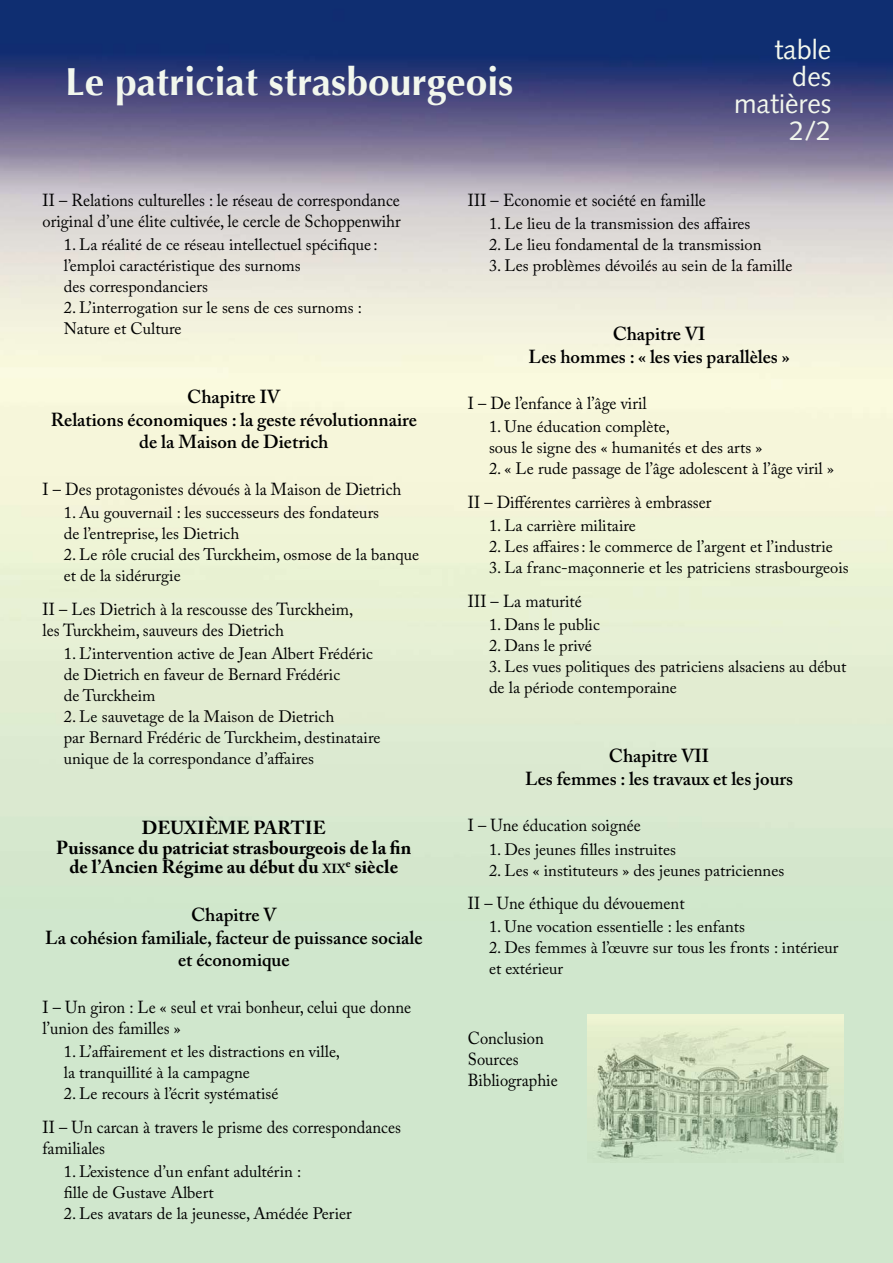
<style>
.page{position:relative;width:893px;height:1263px;background:#fff}
.page>*{position:absolute;margin:0;border:0;box-sizing:border-box;transform-origin:0 0}
.t1{font:700 39px "Optima";color:#f2f7ed}
.t2{font:27px/27px "Syntax";color:#f2f7ed;text-align:right}
.t3{font:600 18.75px/22.5px "Adobe Caslon Pro";color:#000;text-align:center}
.t4{font:700 18.75px/19.5px "Adobe Caslon Pro";color:#000;text-align:center}
.t5{font:17.4px/21px "Adobe Caslon Pro";color:#000;scale:.95 1}
.t6{font:16.5px/21px "Adobe Caslon Pro";color:#000}
.s1{font-size:13.2px}
</style>
<div class="page">
<img style="left:0;top:0;width:893px;height:1263px">
<img style="left:588px;top:1014px;width:255px;height:148px">
<h1 class="t1" style="left:65px;top:59px;width:450px">Le patriciat strasbourgeois</h1>
<h2 class="t2" style="left:734px;top:36px;width:99px">table des matières<br>2/2</h2>
<p class="t5" style="left:43px;top:189px;width:379px">II – Relations culturelles : le réseau de correspondance original d’une élite cultivée, le cercle de Schoppenwihr</p>
<p class="t6" style="left:64px;top:234px;width:315px">1. La réalité de ce réseau intellectuel spécifique : l’emploi caractéristique des surnoms<br>des correspondanciers</p>
<p class="t6" style="left:64px;top:297px;width:300px">2. L’interrogation sur le sens de ces surnoms :<br>Nature et Culture</p>
<p class="t3" style="left:51px;top:385px;width:368px">Chapitre IV<br>Relations économiques : la geste révolutionnaire de la Maison de Dietrich</p>
<p class="t5" style="left:43px;top:478px;width:379px">I – Des protagonistes dévoués à la Maison de Dietrich</p>
<p class="t6" style="left:64px;top:502px;width:317px">1. Au gouvernail : les successeurs des fondateurs de l’entreprise, les Dietrich</p>
<p class="t6" style="left:64px;top:544px;width:357px">2. Le rôle crucial des Turckheim, osmose de la banque et de la sidérurgie</p>
<p class="t5" style="left:43px;top:598px;width:329px">II – Les Dietrich à la rescousse des Turckheim, les Turckheim, sauveurs des Dietrich</p>
<p class="t6" style="left:64px;top:642px;width:311px">1. L’intervention active de Jean Albert Frédéric de Dietrich en faveur de Bernard Frédéric<br>de Turckheim</p>
<p class="t6" style="left:64px;top:705px;width:318px">2. Le sauvetage de la Maison de Dietrich<br>par Bernard Frédéric de Turckheim, destinataire unique de la correspondance d’affaires</p>
<p class="t4" style="left:56px;top:818px;width:357px">DEUXIÈME PARTIE<br>Puissance du patriciat strasbourgeois de la fin de l’Ancien Régime au début du <span class="s1">xix</span><sup>e</sup> siècle</p>
<p class="t3" style="left:45px;top:903px;width:379px">Chapitre V<br>La cohésion familiale, facteur de puissance sociale et économique</p>
<p class="t5" style="left:43px;top:996px;width:390px">I – Un giron : Le « seul et vrai bonheur, celui que donne l’union des familles »</p>
<p class="t6" style="left:64px;top:1041px;width:278px">1. L’affairement et les distractions en ville, la tranquillité à la campagne</p>
<p class="t6" style="left:64px;top:1083px;width:216px">2. Le recours à l’écrit systématisé</p>
<p class="t5" style="left:43px;top:1116px;width:379px">II – Un carcan à travers le prisme des correspondances familiales</p>
<p class="t6" style="left:64px;top:1161px;width:239px">1. L’existence d’un enfant adultérin : fille de Gustave Albert</p>
<p class="t6" style="left:64px;top:1203px;width:290px">2. Les avatars de la jeunesse, Amédée Perier</p>
<p class="t5" style="left:468px;top:189px;width:252px">III – Economie et société en famille</p>
<p class="t6" style="left:489px;top:213px;width:263px">1. Le lieu de la transmission des affaires</p>
<p class="t6" style="left:489px;top:234px;width:274px">2. Le lieu fondamental de la transmission</p>
<p class="t6" style="left:489px;top:255px;width:305px">3. Les problèmes dévoilés au sein de la famille</p>
<p class="t3" style="left:528px;top:322px;width:263px">Chapitre VI<br>Les hommes : « les vies parallèles »</p>
<p class="t5" style="left:468px;top:393px;width:190px">I – De l’enfance à l’âge viril</p>
<p class="t6" style="left:489px;top:416px;width:275px">1. Une éducation complète,<br>sous le signe des « humanités et des arts »</p>
<p class="t6" style="left:489px;top:458px;width:346px">2. « Le rude passage de l’âge adolescent à l’âge viril »</p>
<p class="t5" style="left:468px;top:492px;width:258px">II – Différentes carrières à embrasser</p>
<p class="t6" style="left:489px;top:515px;width:148px">1. La carrière militaire</p>
<p class="t6" style="left:489px;top:536px;width:345px">2. Les affaires: le commerce de l’argent et l’industrie</p>
<p class="t6" style="left:489px;top:557px;width:361px">3. La franc-maçonnerie et les patriciens strasbourgeois</p>
<p class="t5" style="left:468px;top:590px;width:122px">III – La maturité</p>
<p class="t6" style="left:489px;top:614px;width:112px">1. Dans le public</p>
<p class="t6" style="left:489px;top:635px;width:104px">2. Dans le privé</p>
<p class="t6" style="left:489px;top:656px;width:359px">3. Les vues politiques des patriciens alsaciens au début de la période contemporaine</p>
<p class="t3" style="left:525px;top:745px;width:270px">Chapitre VII<br>Les femmes : les travaux et les jours</p>
<p class="t5" style="left:468px;top:815px;width:184px">I – Une éducation soignée</p>
<p class="t6" style="left:489px;top:838px;width:189px">1. Des jeunes filles instruites</p>
<p class="t6" style="left:489px;top:859px;width:297px">2. Les « instituteurs » des jeunes patriciennes</p>
<p class="t5" style="left:468px;top:893px;width:230px">II – Une éthique du dévouement</p>
<p class="t6" style="left:489px;top:916px;width:257px">1. Une vocation essentielle : les enfants</p>
<p class="t6" style="left:489px;top:937px;width:351px">2. Des femmes à l’œuvre sur tous les fronts : intérieur et extérieur</p>
<p class="t5" style="left:468px;top:1027px;width:96px">Conclusion<br>Sources<br>Bibliographie</p>
</div>
